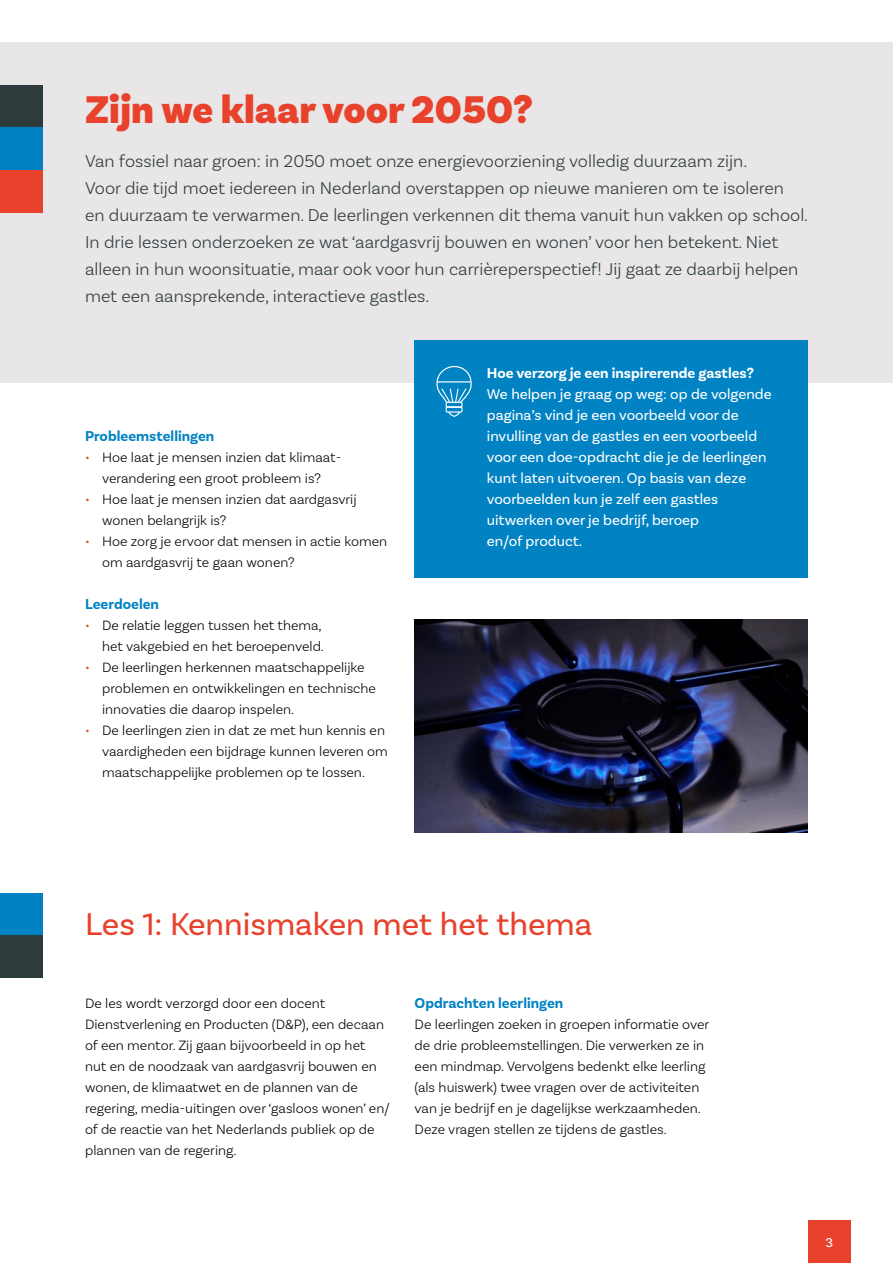
<style>
.page{position:relative;width:893px;height:1263px;background:#fff}
.page>*{position:absolute;margin:0;border:0;box-sizing:border-box;transform-origin:0 0}
.t1{font:900 40.5px "Basic Sans";color:#e8412c}
.t2{font:33px "Basic Sans";color:#e8412c}
.t3{font:300 18px/27px "Basic Sans";color:#2d3b3d}
.t4{font:15px/21px "Basic Sans";color:#fff}
.t5{font:700 15px "Basic Sans";color:#0082c3}
.t6{font:700 15px "Basic Sans";color:#fff}
.t7{font:300 14.25px/21px "Basic Sans";color:#000}
.t8{font:13.5px "Basic Sans";color:#fff}
.s1{color:#e8412c}
</style>
<div class="page">
<div style="left:0;top:43px;width:893px;height:340px;background:#e9e6e7"></div>
<img style="left:415px;top:620px;width:393px;height:212px">
<div style="left:0;top:85px;width:43px;height:43px;background:#2d3b3d"></div>
<div style="left:0;top:170px;width:43px;height:43px;background:#e8412c"></div>
<div style="left:0;top:128px;width:43px;height:42px;background:#0082c3"></div>
<div style="left:415px;top:340px;width:393px;height:237px;background:#0082c3"></div>
<div style="left:0;top:893px;width:43px;height:42px;background:#0082c3"></div>
<div style="left:0;top:935px;width:43px;height:43px;background:#2d3b3d"></div>
<svg style="left:436px;top:365px;width:36px;height:52px"></svg>
<div style="left:808px;top:1220px;width:42px;height:43px;background:#e8412c"></div>
<h1 class="t1" style="left:85px;top:85px;width:450px">Zijn we klaar voor 2050?</h1>
<p class="t3" style="left:85px;top:147px;width:725px">Van fossiel naar groen: in 2050 moet onze energievoorziening volledig duurzaam zijn.<br>Voor die tijd moet iedereen in Nederland overstappen op nieuwe manieren om te isoleren<br>en duurzaam te verwarmen. De leerlingen verkennen dit thema vanuit hun vakken op school.<br>In drie lessen onderzoeken ze wat ‘aardgasvrij bouwen en wonen’ voor hen betekent. Niet alleen in hun woonsituatie, maar ook voor hun carrièreperspectief! Jij gaat ze daarbij helpen met een aansprekende, interactieve gastles.</p>
<p class="t5" style="left:85px;top:427px;width:131px">Probleemstellingen</p>
<p class="t7" style="left:85px;top:447px;width:258px;text-align:center"><span class="s1">•</span> Hoe laat je mensen inzien dat klimaat&shy;verandering een groot probleem is?</p>
<p class="t7" style="left:102px;top:489px;width:256px;text-indent:-17px"><span class="s1">•</span> Hoe laat je mensen inzien dat aardgasvrij wonen belangrijk is?</p>
<p class="t7" style="left:102px;top:531px;width:287px;text-indent:-17px"><span class="s1">•</span> Hoe zorg je ervoor dat mensen in actie komen om aardgasvrij te gaan wonen?</p>
<p class="t5" style="left:85px;top:595px;width:76px">Leerdoelen</p>
<p class="t7" style="left:85px;top:615px;width:240px;text-align:right"><span class="s1">•</span> De relatie leggen tussen het thema, het vakgebied en het beroepenveld.</p>
<p class="t7" style="left:102px;top:657px;width:275px;text-indent:-17px"><span class="s1">•</span> De leerlingen herkennen maatschappelijke problemen en ontwikkelingen en technische innovaties die daarop inspelen.</p>
<p class="t7" style="left:102px;top:720px;width:287px;text-indent:-17px"><span class="s1">•</span> De leerlingen zien in dat ze met hun kennis en vaardigheden een bijdrage kunnen leveren om maatschappelijke problemen op te lossen.</p>
<p class="t6" style="left:487px;top:364px;width:268px">Hoe verzorg je een inspirerende gastles?</p>
<p class="t4" style="left:487px;top:383px;width:286px">We helpen je graag op weg: op de volgende pagina’s vind je een voorbeeld voor de invulling van de gastles en een voorbeeld voor een doe-opdracht die je de leerlingen kunt laten uitvoeren. Op basis van deze voorbeelden kun je zelf een gastles uitwerken over je bedrijf, beroep<br>en/of product.</p>
<h2 class="t2" style="left:85px;top:904px;width:509px">Les 1: Kennismaken met het thema</h2>
<p class="t7" style="left:85px;top:993px;width:306px">De les wordt verzorgd door een docent Dienstverlening en Producten (D&amp;P), een decaan of een mentor. Zij gaan bijvoorbeeld in op het nut en de noodzaak van aardgasvrij bouwen en wonen, de klimaatwet en de plannen van de regering, media-uitingen over ‘gasloos wonen’ en/ of de reactie van het Nederlands publiek op de plannen van de regering.</p>
<p class="t5" style="left:415px;top:994px;width:150px">Opdrachten leerlingen</p>
<p class="t7" style="left:415px;top:1014px;width:296px">De leerlingen zoeken in groepen informatie over de drie probleemstellingen. Die verwerken ze in een mindmap. Vervolgens bedenkt elke leerling (als huiswerk) twee vragen over de activiteiten van je bedrijf en je dagelijkse werkzaamheden.<br>Deze vragen stellen ze tijdens de gastles.</p>
<p class="t8" style="left:825px;top:1234px;width:9px">3</p>
</div>
